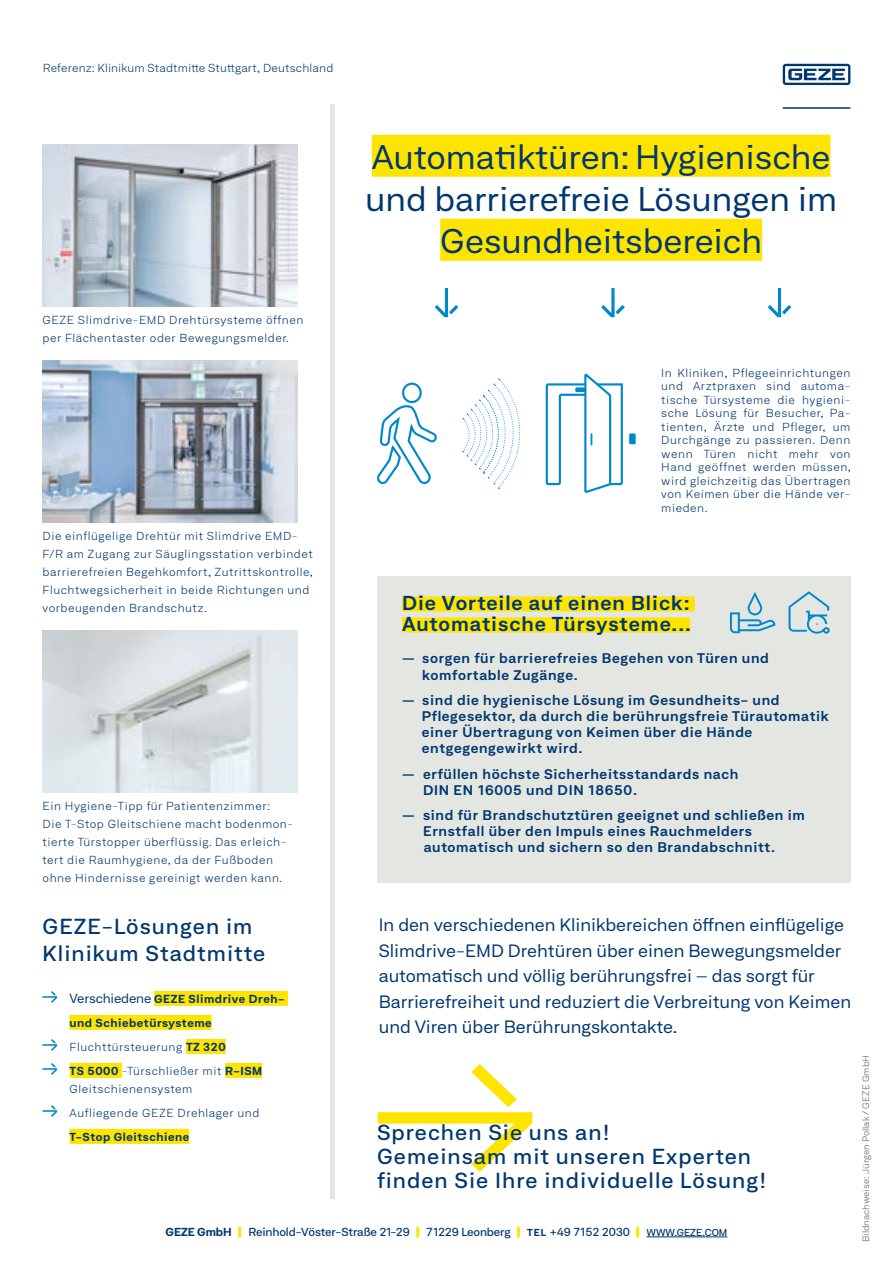
<style>
.page{position:relative;width:893px;height:1263px;background:#fff}
.page>*{position:absolute;margin:0;border:0;box-sizing:border-box;transform-origin:0 0}
.t1{font:expanded 33px/42px "Neufile Grotesk";color:#003770;text-align:center}
.t2{font:500 expanded 21px/24px "Neufile Grotesk";letter-spacing:.05em;color:#003770}
.t3{font:600 expanded 19.5px/21px "Neufile Grotesk";letter-spacing:.05em;color:#003770}
.t4{font:expanded 17.25px/25.5px "Neufile Grotesk";color:#003770}
.t5{font:600 expanded 13.5px/16.2px "Neufile Grotesk";letter-spacing:.05em;color:#003770}
.t6{font:300 expanded 11.25px/13.5px "Neufile Grotesk";letter-spacing:.05em;color:#003770}
.t7{font:700 expanded 11.25px/24px "Neufile Grotesk";letter-spacing:.05em;color:#003770}
.t8{font:500 expanded 11.25px "Neufile Grotesk";letter-spacing:-.01em;color:#003770}
.t9{font:300 expanded 11.25px "Neufile Grotesk";letter-spacing:.015em;color:#003770}
.t10{font:300 expanded 9px "Neufile Grotesk";color:#5d656c}
.s1{font-weight:400;font-size:12.75px}
.s2{font-weight:300}
.s3{font-weight:700}
.s4{font-size:13.5px;color:#ffe400}
.s5{font-weight:700;font-size:9.75px}
.s6{font-size:9.75px}
</style>
<div class="page">
<div style="left:377px;top:576px;width:473px;height:306px;background:#e4e6e1"></div>
<img style="left:43px;top:360px;width:255px;height:162px">
<img style="left:43px;top:630px;width:255px;height:162px">
<svg style="left:783px;top:64px;width:67px;height:21px"></svg>
<hr style="left:783px;top:107px;width:67px;height:2px;background:#003770">
<img style="left:43px;top:144px;width:255px;height:162px">
<div style="left:372px;top:135px;width:458px;height:42px;background:#ffe400"></div>
<div style="left:440px;top:219px;width:322px;height:42px;background:#ffe400"></div>
<svg style="left:435px;top:288px;width:23px;height:29px"></svg>
<svg style="left:601px;top:288px;width:24px;height:29px"></svg>
<svg style="left:768px;top:288px;width:23px;height:29px"></svg>
<svg style="left:378px;top:1064px;width:154px;height:108px"></svg>
<svg style="left:730px;top:592px;width:45px;height:41px"></svg>
<svg style="left:788px;top:591px;width:42px;height:43px"></svg>
<hr style="left:646px;top:1236px;width:81px;height:1px;background:#003770">
<div style="left:402px;top:596px;width:293px;height:15px;background:#ffe400"></div>
<div style="left:402px;top:617px;width:288px;height:15px;background:#ffe400"></div>
<div style="left:154px;top:991px;width:134px;height:15px;background:#ffe400"></div>
<div style="left:69px;top:1015px;width:143px;height:15px;background:#ffe400"></div>
<div style="left:186px;top:1039px;width:40px;height:15px;background:#ffe400"></div>
<div style="left:70px;top:1063px;width:52px;height:15px;background:#ffe400"></div>
<div style="left:225px;top:1063px;width:37px;height:15px;background:#ffe400"></div>
<div style="left:70px;top:1129px;width:119px;height:15px;background:#ffe400"></div>
<svg style="left:43px;top:991px;width:14px;height:12px"></svg>
<svg style="left:43px;top:1039px;width:14px;height:12px"></svg>
<svg style="left:43px;top:1063px;width:14px;height:12px"></svg>
<svg style="left:43px;top:1105px;width:14px;height:12px"></svg>
<svg style="left:377px;top:382px;width:60px;height:103px"></svg>
<svg style="left:462px;top:373px;width:174px;height:120px"></svg>
<hr style="left:331px;top:104px;width:4px;height:1095px;background:#e4e6e1">
<p class="t9" style="left:43px;top:61px;width:292px">Referenz: Klinikum Stadtmitte Stuttgart, Deutschland</p>
<h1 class="t1" style="left:365px;top:135px;width:473px">Automatiktüren: Hygienische und barrierefreie Lösungen im<br>Gesundheitsbereich</h1>
<p class="t6" style="left:43px;top:311px;width:262px;line-height:18px">GEZE Slimdrive-EMD Drehtürsysteme öffnen per Flächentaster oder Bewegungsmelder.</p>
<p class="t6" style="left:43px;top:527px;width:272px;line-height:18px">Die einflügelige Drehtür mit Slimdrive EMD-F/R am Zugang zur Säuglingsstation verbindet barrierefreien Begehkomfort, Zutrittskontrolle, Fluchtwegsicherheit in beide Richtungen und vorbeugenden Brandschutz.</p>
<p class="t6" style="left:43px;top:797px;width:252px;line-height:18px">Ein Hygiene-Tipp für Patientenzimmer:<br>Die T-Stop Gleitschiene macht bodenmon&shy;tierte Türstopper überflüssig. Das erleich&shy;tert die Raumhygiene, da der Fußboden ohne Hindernisse gereinigt werden kann.</p>
<p class="t6" style="left:661px;top:366px;width:191px;text-align:justify">In Kliniken, Pflegeeinrichtungen und Arztpraxen sind automa&shy;tische Türsysteme die hygieni&shy;sche Lösung für Besucher, Pa&shy;tienten, Ärzte und Pfleger, um Durchgänge zu passieren. Denn wenn Türen nicht mehr von Hand geöffnet werden müssen, wird gleichzeitig das Übertragen von Keimen über die Hände ver&shy;mieden.</p>
<h3 class="t3" style="left:402px;top:592px;width:291px">Die Vorteile auf einen Blick:<br>Automatische Türsysteme...</h3>
<p class="t5" style="left:422px;top:650px;width:348px;text-indent:-20px">— sorgen für barrierefreies Begehen von Türen und komfortable Zugänge.</p>
<p class="t5" style="left:422px;top:691px;width:408px;text-indent:-20px">— sind die hygienische Lösung im Gesundheits- und Pflegesektor, da durch die berührungsfreie Türautomatik einer Übertragung von Keimen über die Hände entgegengewirkt wird.</p>
<p class="t5" style="left:423px;top:765px;width:317px;text-indent:-21px">— erfüllen höchste Sicherheitsstandards nach<br>DIN EN 16005 und DIN 18650.</p>
<p class="t5" style="left:423px;top:807px;width:383px;text-indent:-21px">— sind für Brandschutztüren geeignet und schließen im<br>Ernstfall über den Impuls eines Rauchmelders automatisch und sichern so den Brandabschnitt.</p>
<h2 class="t2" style="left:43px;top:912px;width:224px;line-height:27px">GEZE-Lösungen im<br>Klinikum Stadtmitte</h2>
<p class="t7" style="left:69px;top:987px;width:216px"><span class="s1">Verschiedene</span> GEZE Slimdrive Dreh&shy;und Schiebetürsysteme<br><span class="s2">Fluchttürsteuerung</span> TZ 320<br>TS 5000 <span class="s2">-Türschließer mit</span> R-ISM</p>
<p class="t6" style="left:70px;top:1076px;width:191px;line-height:24px">Gleitschienensystem<br>Aufliegende GEZE Drehlager und</p>
<p class="t7" style="left:70px;top:1124px;width:121px">T-Stop Gleitschiene</p>
<p class="t4" style="left:379px;top:912px;width:474px">In den verschiedenen Klinikbereichen öffnen einflügelige Slimdrive-EMD Drehtüren über einen Bewegungsmelder automatisch und völlig berührungsfrei – das sorgt für Barrierefreiheit und reduziert die Verbreitung von Keimen und Viren über Berührungskontakte.</p>
<h2 class="t2" style="left:377px;top:1120px;width:391px">Sprechen Sie uns an!<br>Gemeinsam mit unseren Experten finden Sie Ihre individuelle Lösung!</h2>
<p class="t8" style="left:166px;top:1224px;width:563px"><span class="s3">GEZE GmbH</span> <span class="s4">|</span> Reinhold-Vöster-Straße 21-29 <span class="s4">|</span> 71229 Leonberg <span class="s4">|</span> <span class="s5">TEL</span> +49 7152 2030 <span class="s4">|</span> <span class="s6">WWW.GEZE.COM</span></p>
<p class="t10" style="left:860px;top:1242px;width:189px;rotate:-90deg">Bildnachweise: Jürgen Pollak / GEZE GmbH</p>
</div>
